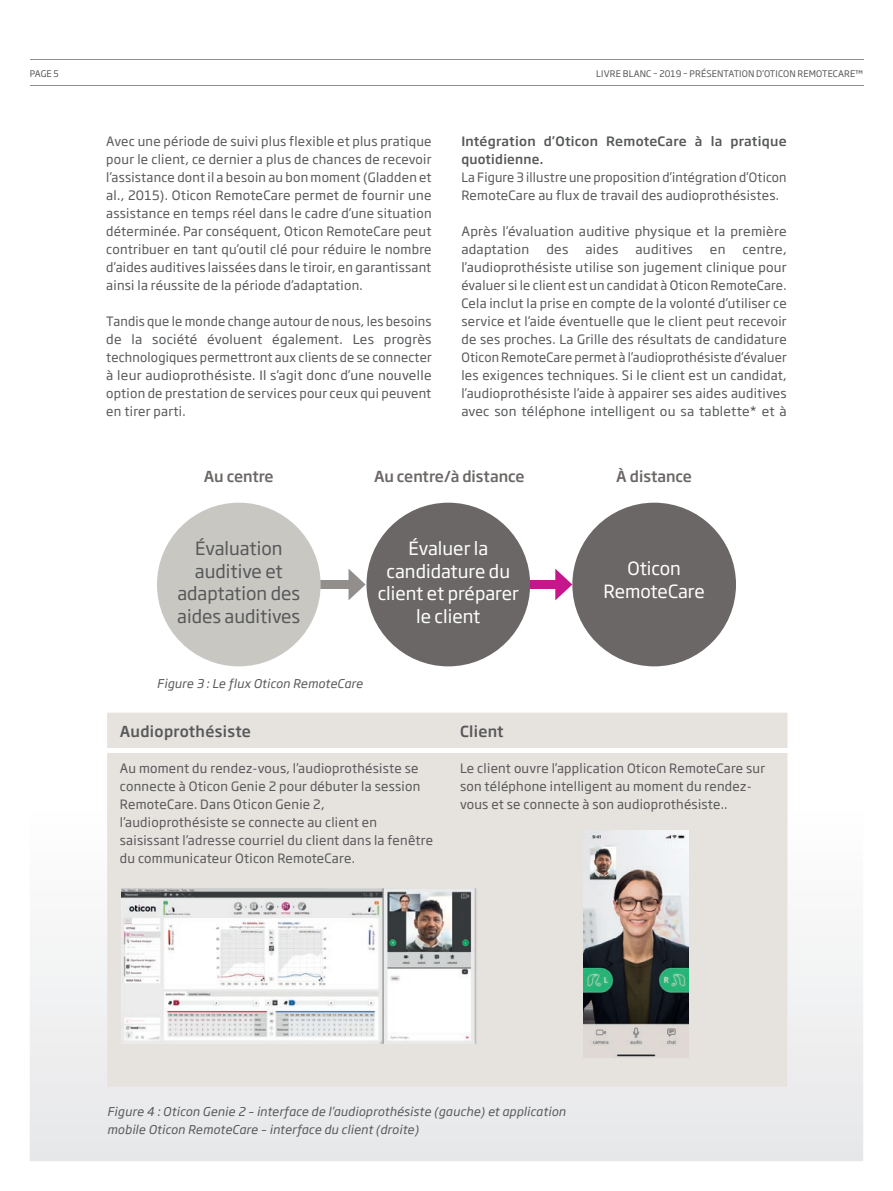
<style>
.page{position:relative;width:893px;height:1191px;background:#fff}
.page>*{position:absolute;margin:0;border:0;box-sizing:border-box;transform-origin:0 0}
.t1{font:18px/22.5px "Soho Gothic Pro";color:#fff;text-align:center}
.t2{font:18px/22.5px "Soho Gothic Pro";color:#57585a;text-align:center}
.t3{font:500 15px "Soho Gothic Pro";color:#6b6766}
.t4{font:500 15px "Soho Gothic Pro";letter-spacing:.02em;color:#57585a}
.t5{font:12.75px/18px "Soho Gothic Pro";letter-spacing:.02em;color:#57585a}
.t6{font:500 12.75px/18px "Soho Gothic Pro";letter-spacing:.02em;color:#57585a}
.t7{font:italic 12px/18px "Soho Gothic Pro";letter-spacing:.02em;color:#57585a}
.t8{font:9px "Soho Gothic Pro";letter-spacing:.015em;color:#57585a}
</style>
<div class="page">
<svg style="left:30px;top:804px;width:833px;height:357px"></svg>
<div style="left:272px;top:580px;width:83px;height:8px;background:#928e8b"></div>
<svg style="left:349px;top:569px;width:17px;height:31px"></svg>
<div style="left:479px;top:580px;width:83px;height:8px;background:#c5168c"></div>
<svg style="left:555px;top:568px;width:17px;height:32px"></svg>
<div style="left:157px;top:502px;width:164px;height:164px;background:#c9c7c2;border-radius:50%"></div>
<div style="left:366px;top:502px;width:164px;height:164px;background:#6b6766;border-radius:50%"></div>
<div style="left:572px;top:502px;width:164px;height:164px;background:#6b6766;border-radius:50%"></div>
<hr style="left:30px;top:85px;width:833px;height:1px;background:#928e8b">
<hr style="left:30px;top:60px;width:833px;height:1px;background:#928e8b">
<div style="left:107px;top:712px;width:680px;height:374px;background:#e6e2de"></div>
<div style="left:107px;top:747px;width:340px;height:5px;background:#fff"></div>
<div style="left:447px;top:747px;width:340px;height:5px;background:#fff"></div>
<img style="left:121px;top:888px;width:358px;height:156px">
<img style="left:584px;top:830px;width:105px;height:227px">
<p class="t8" style="left:30px;top:66px;width:30px">PAGE 5</p>
<p class="t8" style="left:596px;top:66px;width:269px">LIVRE BLANC – 2019 – PRÉSENTATION D’OTICON REMOTECARE™</p>
<p class="t5" style="left:106px;top:132px;width:327px;text-align:justify">Avec une période de suivi plus flexible et plus pratique pour le client, ce dernier a plus de chances de recevoir l’assistance dont il a besoin au bon moment (Gladden et al., 2015). Oticon RemoteCare permet de fournir une assistance en temps réel dans le cadre d’une situation déterminée. Par conséquent, Oticon RemoteCare peut contribuer en tant qu’outil clé pour réduire le nombre d’aides auditives laissées dans le tiroir, en garantissant ainsi la réussite de la période d’adaptation.</p>
<p class="t5" style="left:106px;top:312px;width:327px;text-align:justify">Tandis que le monde change autour de nous, les besoins de la société évoluent également. Les progrès technologiques permettront aux clients de se connecter à leur audioprothésiste. Il s’agit donc d’une nouvelle option de prestation de services pour ceux qui peuvent en tirer parti.</p>
<p class="t6" style="left:461px;top:132px;width:327px">Intégration d’Oticon RemoteCare à la pratique quotidienne.</p>
<p class="t5" style="left:461px;top:168px;width:327px">La Figure 3 illustre une proposition d’intégration d’Oticon<br>RemoteCare au flux de travail des audioprothésistes.</p>
<p class="t5" style="left:461px;top:222px;width:327px">Après l’évaluation auditive physique et la première adaptation</p>
<p class="t5" style="left:546px;top:240px;width:24px">des</p>
<p class="t5" style="left:585px;top:240px;width:35px">aides</p>
<p class="t5" style="left:636px;top:240px;width:59px">auditives</p>
<p class="t5" style="left:710px;top:240px;width:17px">en</p>
<p class="t5" style="left:461px;top:240px;width:327px;text-align:justify;text-indent:281px">centre, l’audioprothésiste utilise son jugement clinique pour évaluer si le client est un candidat à Oticon RemoteCare.<br>Cela inclut la prise en compte de la volonté d’utiliser ce service et l’aide éventuelle que le client peut recevoir de ses proches. La Grille des résultats de candidature Oticon RemoteCare permet à l’audioprothésiste d’évaluer les exigences techniques. Si le client est un candidat, l’audioprothésiste l’aide à appairer ses aides auditives avec son téléphone intelligent ou sa tablette* et à</p>
<p class="t3" style="left:204px;top:465px;width:71px">Au centre</p>
<p class="t3" style="left:374px;top:465px;width:152px">Au centre/à distance</p>
<p class="t3" style="left:616px;top:465px;width:77px">À distance</p>
<h1 class="t2" style="left:177px;top:536px;width:125px">Évaluation auditive et adaptation des aides auditives</h1>
<h1 class="t1" style="left:378px;top:536px;width:143px">Évaluer la candidature du client et préparer le client</h1>
<p class="t7" style="left:157px;top:673px;width:207px">Figure 3 : Le flux Oticon RemoteCare</p>
<h1 class="t1" style="left:604px;top:556px;width:103px">Oticon<br>RemoteCare</h1>
<p class="t4" style="left:120px;top:720px;width:133px">Audioprothésiste</p>
<p class="t4" style="left:460px;top:720px;width:45px">Client</p>
<p class="t5" style="left:120px;top:758px;width:315px">Au moment du rendez-vous, l’audioprothésiste se connecte à Oticon Genie 2 pour débuter la session RemoteCare. Dans Oticon Genie 2, l’audioprothésiste se connecte au client en saisissant l’adresse courriel du client dans la fenêtre du communicateur Oticon RemoteCare.</p>
<p class="t5" style="left:460px;top:758px;width:307px">Le client ouvre l’application Oticon RemoteCare sur son téléphone intelligent au moment du rendez&shy;vous et se connecte à son audioprothésiste..</p>
<p class="t7" style="left:107px;top:1102px;width:460px">Figure 4 : Oticon Genie 2 – interface de l’audioprothésiste (gauche) et application mobile Oticon RemoteCare – interface du client (droite)</p>
</div>
